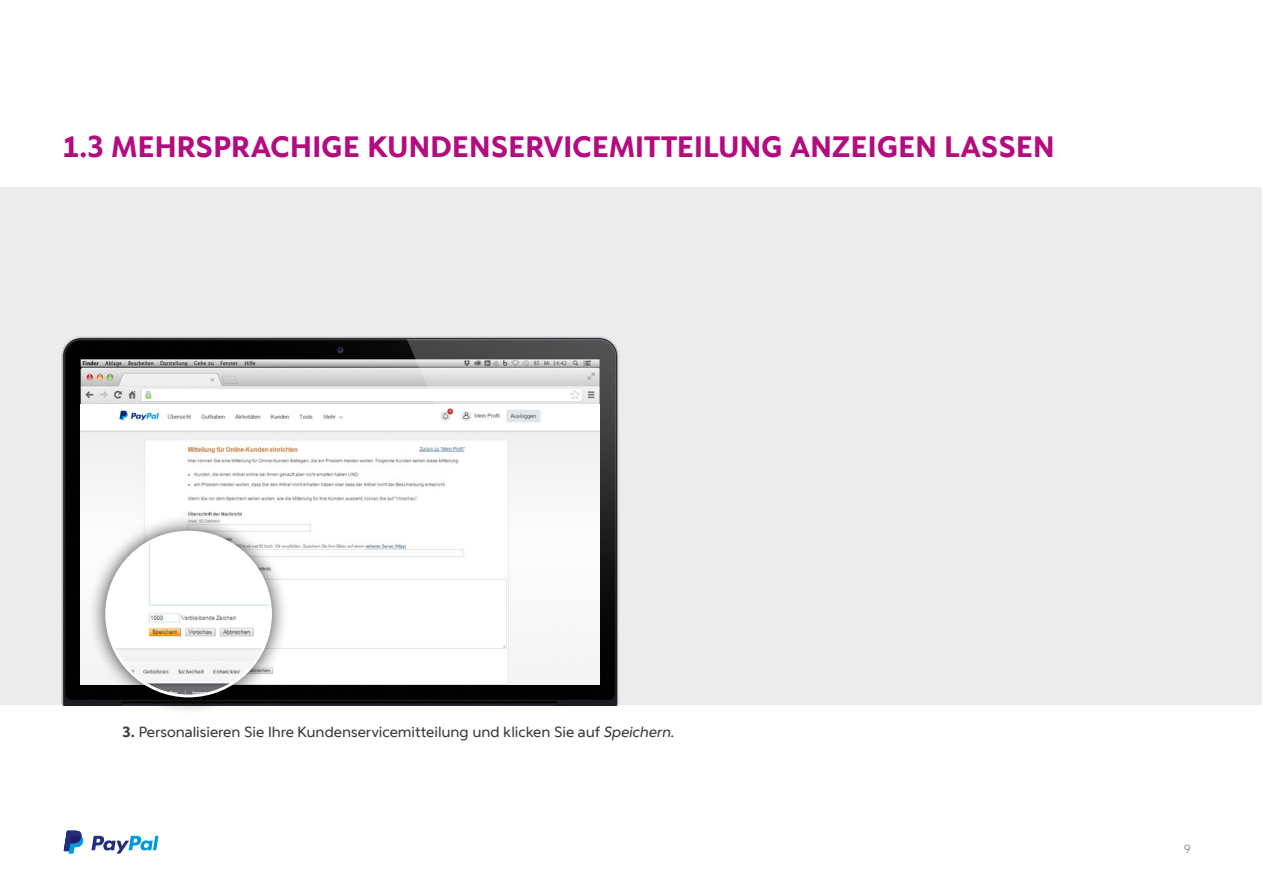
<style>
.page{position:relative;width:1263px;height:893px;background:#fff}
.page>*{position:absolute;margin:0;border:0;box-sizing:border-box;transform-origin:0 0}
.t1{font:700 30px "Pay Pal Forward W04";letter-spacing:.01em;color:#b40b7f}
.t2{font:15px "Pay Pal Forward W04";color:#3b3b3a}
.t3{font:12px "Pay Pal Forward W04";color:#9c9d9d}
.s1{font-weight:700}
.s2{font-style:italic}
</style>
<div class="page">
<svg style="left:91px;top:836px;width:67px;height:18px"></svg>
<svg style="left:64px;top:831px;width:19px;height:23px"></svg>
<div style="left:0;top:187px;width:1262px;height:518px;background:#ececed"></div>
<img style="left:61px;top:336px;width:558px;height:369px">
<img style="left:81px;top:405px;width:518px;height:280px">
<div style="left:88px;top:513px;width:201px;height:202px;background:#000;opacity:.75"></div>
<img style="left:107px;top:532px;width:164px;height:164px;border-radius:82px">
<h1 class="t1" style="left:63px;top:128px;width:993px">1.3 MEHRSPRACHIGE KUNDENSERVICEMITTEILUNG ANZEIGEN LASSEN</h1>
<p class="t2" style="left:122px;top:722px;width:554px"><span class="s1">3.</span> Personalisieren Sie Ihre Kundenservicemitteilung und klicken Sie auf <span class="s2">Speichern.</span></p>
<p class="t3" style="left:1184px;top:841px;width:8px">9</p>
</div>
